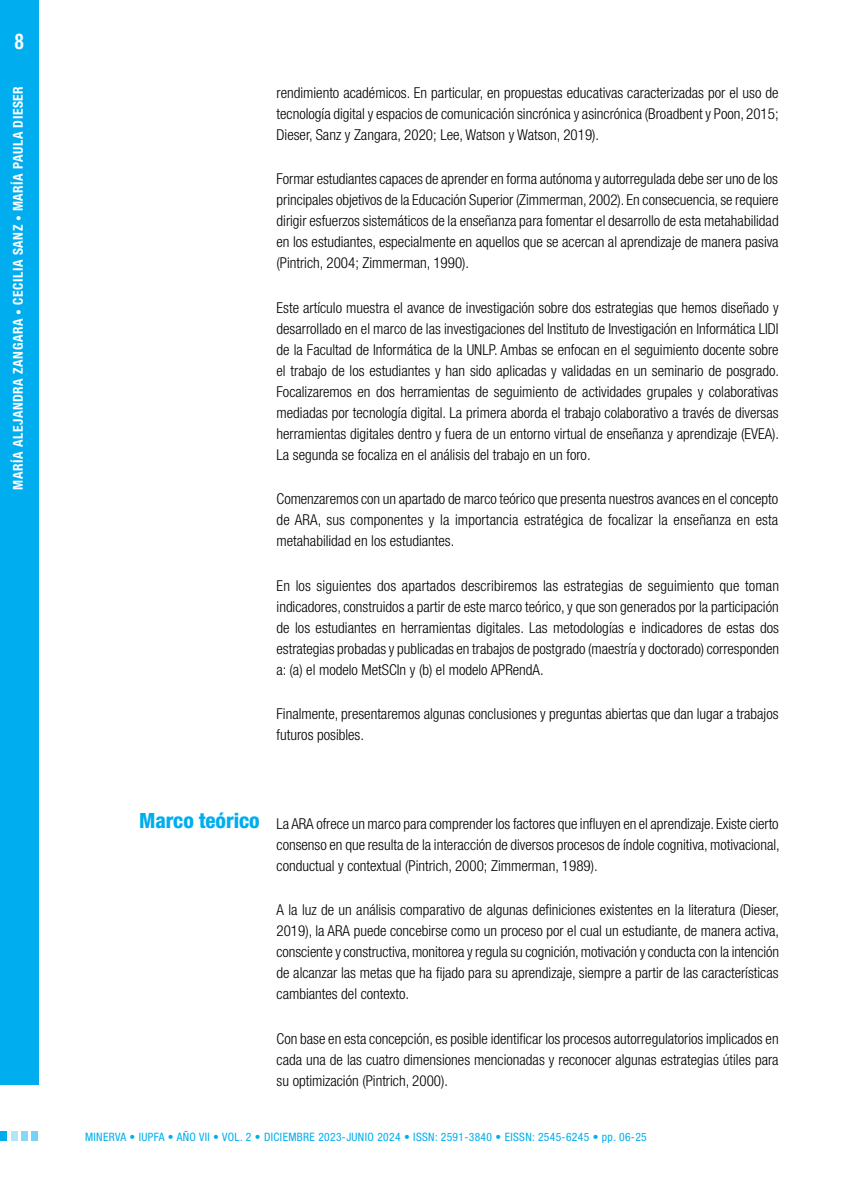
<style>
.page{position:relative;width:851px;height:1191px;background:#fff}
.page>*{position:absolute;margin:0;border:0;box-sizing:border-box;transform-origin:0 0}
.t1{font:700 condensed 21.75px "Helvetica Neue LT Std";color:#fff;scale:.85 1}
.t2{font:800 condensed 21px "Helvetica Neue LT Std";letter-spacing:-.005em;color:#00aeef}
.t3{font:300 condensed 15px/21px "Helvetica Neue LT Std";color:#000;text-align:justify}
.t4{font:700 condensed 13.5px "Helvetica Neue LT Std";letter-spacing:.04em;color:#fff}
.t5{font:condensed 11.55px "Helvetica Neue LT Std";letter-spacing:.03em;color:#00aeef}
.s1{font-weight:400;font-size:11.55px}
</style>
<div class="page">
<div style="left:0;top:0;width:38px;height:1084px;background:#00aeef"></div>
<div style="left:21px;top:1131px;width:7px;height:10px;background:#85d8f7"></div>
<div style="left:11px;top:1131px;width:7px;height:10px;background:#b0e5fa"></div>
<div style="left:0;top:1131px;width:7px;height:10px;background:#00aeef"></div>
<div style="left:32px;top:1131px;width:6px;height:10px;background:#73d2f6"></div>
<h1 class="t1" style="left:15px;top:28px;width:12px">8</h1>
<p class="t4" style="left:10px;top:489px;width:405px;rotate:-90deg">MARÍA ALEJANDRA ZANGARA <span class="s1">•</span> CECILIA SANZ <span class="s1">•</span> MARÍA PAULA DIESER</p>
<p class="t3" style="left:276px;top:82px;width:503px">rendimiento académicos. En particular, en propuestas educativas caracterizadas por el uso de tecnología digital y espacios de comunicación sincrónica y asincrónica (Broadbent y Poon, 2015; Dieser, Sanz y Zangara, 2020; Lee, Watson y Watson, 2019).</p>
<p class="t3" style="left:276px;top:168px;width:503px">Formar estudiantes capaces de aprender en forma autónoma y autorregulada debe ser uno de los principales objetivos de la Educación Superior (Zimmerman, 2002). En consecuencia, se requiere dirigir esfuerzos sistemáticos de la enseñanza para fomentar el desarrollo de esta metahabilidad en los estudiantes, especialmente en aquellos que se acercan al aprendizaje de manera pasiva (Pintrich, 2004; Zimmerman, 1990).</p>
<p class="t3" style="left:276px;top:297px;width:504px">Este artículo muestra el avance de investigación sobre dos estrategias que hemos diseñado y desarrollado en el marco de las investigaciones del Instituto de Investigación en Informática LIDI de la Facultad de Informática de la UNLP. Ambas se enfocan en el seguimiento docente sobre el trabajo de los estudiantes y han sido aplicadas y validadas en un seminario de posgrado.<br>Focalizaremos en dos herramientas de seguimiento de actividades grupales y colaborativas mediadas por tecnología digital. La primera aborda el trabajo colaborativo a través de diversas herramientas digitales dentro y fuera de un entorno virtual de enseñanza y aprendizaje (EVEA).<br>La segunda se focaliza en el análisis del trabajo en un foro.</p>
<p class="t3" style="left:276px;top:488px;width:503px">Comenzaremos con un apartado de marco teórico que presenta nuestros avances en el concepto de ARA, sus componentes y la importancia estratégica de focalizar la enseñanza en esta metahabilidad en los estudiantes.</p>
<p class="t3" style="left:276px;top:574px;width:504px">En los siguientes dos apartados describiremos las estrategias de seguimiento que toman indicadores, construidos a partir de este marco teórico, y que son generados por la participación de los estudiantes en herramientas digitales. Las metodologías e indicadores de estas dos estrategias probadas y publicadas en trabajos de postgrado (maestría y doctorado) corresponden a: (a) el modelo MetSCIn y (b) el modelo APRendA.</p>
<p class="t3" style="left:276px;top:703px;width:503px">Finalmente, presentaremos algunas conclusiones y preguntas abiertas que dan lugar a trabajos futuros posibles.</p>
<h2 class="t2" style="left:139px;top:808px;width:122px">Marco teórico</h2>
<p class="t3" style="left:276px;top:813px;width:504px">La ARA ofrece un marco para comprender los factores que influyen en el aprendizaje. Existe cierto consenso en que resulta de la interacción de diversos procesos de índole cognitiva, motivacional, conductual y contextual (Pintrich, 2000; Zimmerman, 1989).</p>
<p class="t3" style="left:276px;top:899px;width:504px">A la luz de un análisis comparativo de algunas definiciones existentes en la literatura (Dieser, 2019), la ARA puede concebirse como un proceso por el cual un estudiante, de manera activa, consciente y constructiva, monitorea y regula su cognición, motivación y conducta con la intención de alcanzar las metas que ha fijado para su aprendizaje, siempre a partir de las características cambiantes del contexto.</p>
<p class="t3" style="left:276px;top:1027px;width:503px">Con base en esta concepción, es posible identificar los procesos autorregulatorios implicados en cada una de las cuatro dimensiones mencionadas y reconocer algunas estrategias útiles para su optimización (Pintrich, 2000).</p>
<p class="t5" style="left:85px;top:1130px;width:563px">MINERVA • IUPFA • AÑO VII • VOL. 2 • DICIEMBRE 2023-JUNIO 2024 • ISSN: 2591-3840 • EISSN: 2545-6245 • pp. 06-25</p>
</div>
